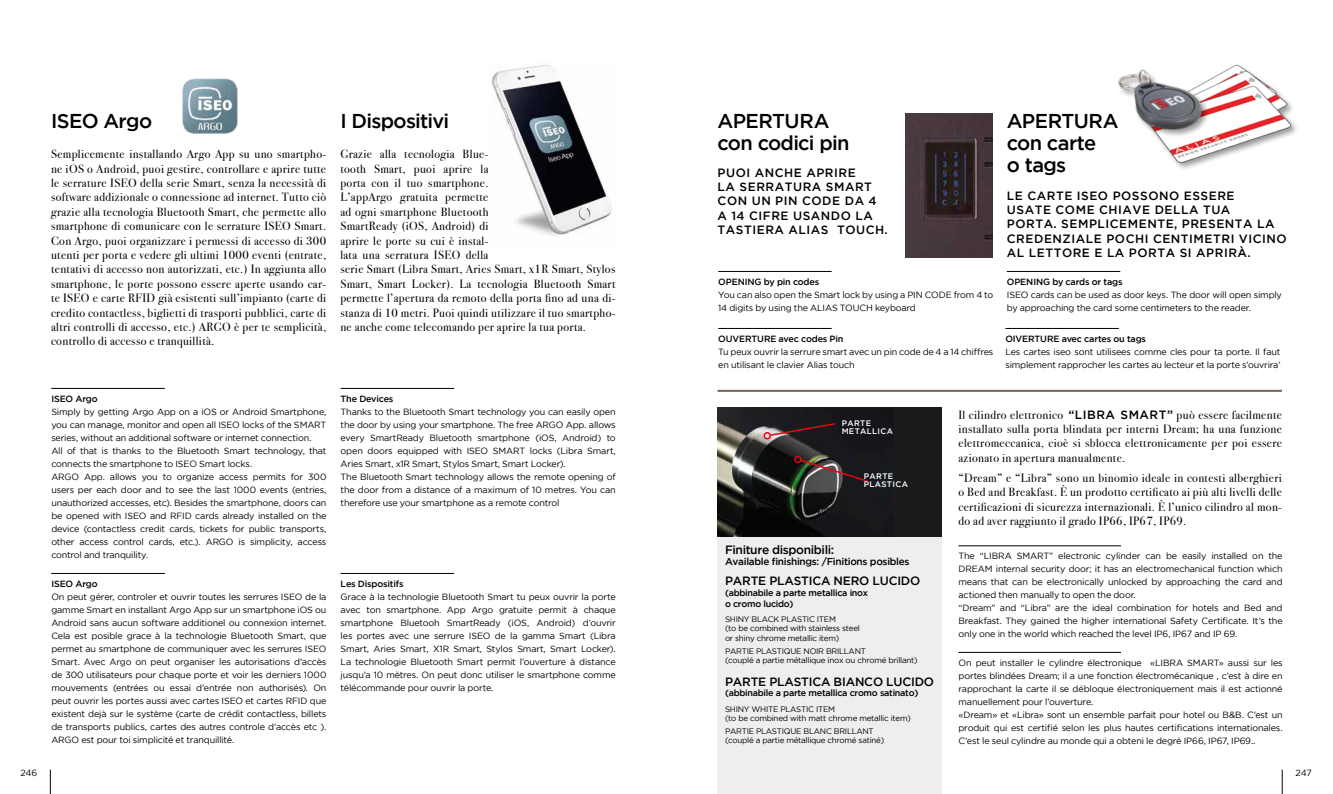
<style>
.page{position:relative;width:1333px;height:794px;background:#fff}
.page>*{position:absolute;margin:0;border:0;box-sizing:border-box;transform-origin:0 0}
.t1{font:500 20px/22px "Gotham";letter-spacing:-.035em;color:#000}
.t2{font:12px/14.4px "Bodoni Svty Two ITCTT";letter-spacing:.03em;color:#000;text-align:justify}
.t3{font:500 12px/14.4px "Gotham";letter-spacing:.045em;color:#000}
.t4{font:500 12px "Gotham";letter-spacing:-.015em;color:#000}
.t5{font:500 12px "Gotham";letter-spacing:-.03em;color:#000}
.t6{font:500 10px "Gotham";letter-spacing:-.03em;color:#000}
.t7{font:9px/13px "Gotham";letter-spacing:-.015em;color:#000}
.t8{font:500 9px/10.8px "Gotham";letter-spacing:-.02em;color:#000}
.t9{font:8px/9.6px "Gotham";letter-spacing:-.03em;color:#000}
.t10{font:500 8px/8px "Gotham";letter-spacing:.045em;color:#fff}
.s1{font-family:"Gotham";font-weight:500}
</style>
<div class="page">
<img style="left:182px;top:78px;width:56px;height:56px">
<img style="left:492px;top:65px;width:120px;height:171px">
<hr style="left:51px;top:573px;width:114px;height:1px;background:#000">
<hr style="left:51px;top:388px;width:114px;height:1px;background:#000">
<hr style="left:340px;top:573px;width:114px;height:1px;background:#000">
<hr style="left:340px;top:388px;width:114px;height:1px;background:#000">
<div style="left:717px;top:524px;width:224px;height:270px;background:#f0eded"></div>
<img style="left:905px;top:113px;width:87px;height:144px">
<div style="left:1145px;top:64px;width:154px;height:107px;background:#000;opacity:.4"></div>
<img style="left:1145px;top:64px;width:154px;height:101px">
<div style="left:1117px;top:70px;width:92px;height:68px;background:#000;opacity:.4"></div>
<img style="left:1117px;top:64px;width:93px;height:68px">
<hr style="left:717px;top:390px;width:564px;height:2px;background:#70635d">
<div style="left:717px;top:407px;width:224px;height:130px;background:#1c1a1b"></div>
<img style="left:717px;top:407px;width:125px;height:130px">
<svg style="left:762px;top:422px;width:75px;height:17px"></svg>
<svg style="left:792px;top:454px;width:76px;height:29px"></svg>
<hr style="left:718px;top:328px;width:113px;height:1px;background:#000">
<hr style="left:718px;top:271px;width:113px;height:1px;background:#000">
<hr style="left:1006px;top:271px;width:114px;height:1px;background:#000">
<hr style="left:1005px;top:328px;width:113px;height:1px;background:#000">
<hr style="left:958px;top:652px;width:162px;height:1px;background:#000">
<hr style="left:958px;top:545px;width:162px;height:1px;background:#000">
<svg style="left:50px;top:769px;width:1px;height:25px"></svg>
<svg style="left:1281px;top:769px;width:1px;height:25px"></svg>
<h1 class="t1" style="left:51px;top:109px;width:103px">ISEO Argo</h1>
<h1 class="t1" style="left:340px;top:109px;width:110px">I Dispositivi</h1>
<p class="t2" style="left:51px;top:146px;width:277px">Semplicemente installando Argo App su uno smartpho&shy;ne iOS o Android, puoi gestire, controllare e aprire tutte le serrature ISEO della serie Smart, senza la necessità di software addizionale o connessione ad internet. Tutto ciò grazie alla tecnologia Bluetooth Smart, che permette allo smartphone di comunicare con le serrature ISEO Smart.<br>Con Argo, puoi organizzare i permessi di accesso di 300 utenti per porta e vedere gli ultimi 1000 eventi (entrate, tentativi di accesso non autorizzati, etc.) In aggiunta allo smartphone, le porte possono essere aperte usando car&shy;te ISEO e carte RFID già esistenti sull’impianto (carte di credito contactless, biglietti di trasporti pubblici, carte di altri controlli di accesso, etc.) ARGO è per te semplicità, controllo di accesso e tranquillità.</p>
<p class="t2" style="left:340px;top:146px;width:276px;text-align:left">Grazie alla tecnologia Blue-<br>tooth Smart, puoi aprire la<br>porta con il tuo smartphone.<br>L’appArgo gratuita permette<br>ad ogni smartphone Bluetooth<br>SmartReady (iOS, Android) di<br>aprire le porte su cui è instal-<br>lata una serratura ISEO della<br>serie Smart (Libra Smart, Aries Smart, x1R Smart, Stylos Smart, Smart Locker). La tecnologia Bluetooth Smart permette l’apertura da remoto della porta fino ad una di&shy;stanza di 10 metri. Puoi quindi utilizzare il tuo smartpho&shy;ne anche come telecomando per aprire la tua porta.</p>
<p class="t8" style="left:51px;top:393px;width:48px">ISEO Argo</p>
<p class="t7" style="left:51px;top:405px;width:276px">Simply by getting Argo App on a iOS or Android Smartphone, you can manage, monitor and open all ISEO locks of the SMART series, without an additional software or internet connection.<br>All of that is thanks to the Bluetooth Smart technology, that connects the smartphone to ISEO Smart locks.<br>ARGO App. allows you to organize access permits for 300 users per each door and to see the last 1000 events (entries, unauthorized accesses, etc). Besides the smartphone, doors can be opened with ISEO and RFID cards already installed on the device (contactless credit cards, tickets for public transports, other access control cards, etc.). ARGO is simplicity, access control and tranquility.</p>
<p class="t8" style="left:51px;top:578px;width:48px">ISEO Argo</p>
<p class="t7" style="left:51px;top:590px;width:276px;text-align:justify">On peut gérer, controler et ouvrir toutes les serrures ISEO de la gamme Smart en installant Argo App sur un smartphone iOS ou Android sans aucun software additionel ou connexion internet.<br>Cela est posible grace à la technologie Bluetooth Smart, que permet au smartphone de communiquer avec les serrures ISEO Smart. Avec Argo on peut organiser les autorisations d’accès de 300 utilisateurs pour chaque porte et voir les derniers 1000 mouvements (entrées ou essai d’entrée non authorisés). On peut ouvrir les portes aussi avec cartes ISEO et cartes RFID que existent dejà sur le système (carte de crédit contactless, billets de transports publics, cartes des autres controle d’accès etc ).<br>ARGO est pour toi simplicité et tranquillité.</p>
<p class="t8" style="left:340px;top:393px;width:54px">The Devices</p>
<p class="t7" style="left:340px;top:405px;width:276px">Thanks to the Bluetooth Smart technology you can easily open the door by using your smartphone. The free ARGO App. allows every SmartReady Bluetooth smartphone (iOS, Android) to open doors equipped with ISEO SMART locks (Libra Smart, Aries Smart, x1R Smart, Stylos Smart, Smart Locker).<br>The Bluetooth Smart technology allows the remote opening of the door from a distance of a maximum of 10 metres. You can therefore use your smartphone as a remote control</p>
<p class="t8" style="left:340px;top:578px;width:64px">Les Dispositifs</p>
<p class="t7" style="left:340px;top:590px;width:276px;text-align:justify">Grace à la technologie Bluetooth Smart tu peux ouvrir la porte avec ton smartphone. App Argo gratuite permit à chaque smartphone Bluetooh SmartReady (iOS, Android) d’ouvrir les portes avec une serrure ISEO de la gamma Smart (Libra Smart, Aries Smart, X1R Smart, Stylos Smart, Smart Locker).<br>La technologie Bluetooth Smart permit l’ouverture à distance jusqu’a 10 mètres. On peut donc utiliser le smartphone comme télécommande pour ouvrir la porte.</p>
<h1 class="t1" style="left:717px;top:109px;width:133px">APERTURA con codici pin</h1>
<h1 class="t1" style="left:1006px;top:109px;width:113px">APERTURA con carte<br>o tags</h1>
<h2 class="t3" style="left:717px;top:165px;width:172px">PUOI ANCHE APRIRE<br>LA SERRATURA SMART<br>CON UN PIN CODE DA 4<br>A 14 CIFRE USANDO LA<br>TASTIERA ALIAS TOUCH.</h2>
<h2 class="t3" style="left:1006px;top:188px;width:281px">LE CARTE ISEO POSSONO ESSERE<br>USATE COME CHIAVE DELLA TUA<br>PORTA. SEMPLICEMENTE, PRESENTA LA<br>CREDENZIALE POCHI CENTIMETRI VICINO<br>AL LETTORE E LA PORTA SI APRIRÀ.</h2>
<p class="t8" style="left:718px;top:276px;width:103px">OPENING by pin codes</p>
<p class="t7" style="left:718px;top:288px;width:276px">You can also open the Smart lock by using a PIN CODE from 4 to<br>14 digits by using the ALIAS TOUCH keyboard</p>
<p class="t8" style="left:718px;top:333px;width:127px">OUVERTURE avec codes Pin</p>
<p class="t7" style="left:718px;top:345px;width:276px">Tu peux ouvrir la serrure smart avec un pin code de 4 a 14 chiffres en utilisant le clavier Alias touch</p>
<p class="t8" style="left:1006px;top:276px;width:117px">OPENING by cards or tags</p>
<p class="t7" style="left:1006px;top:288px;width:276px">ISEO cards can be used as door keys. The door will open simply by approaching the card some centimeters to the reader.</p>
<p class="t8" style="left:1005px;top:333px;width:142px">OIVERTURE avec cartes ou tags</p>
<p class="t7" style="left:1005px;top:345px;width:276px">Les cartes iseo sont utilisees comme cles pour ta porte. Il faut simplement rapprocher les cartes au lecteur et la porte s’ouvrira’</p>
<p class="t10" style="left:841px;top:419px;width:53px">PARTE<br>METALLICA</p>
<p class="t10" style="left:863px;top:472px;width:46px">PARTE<br>PLASTICA</p>
<h2 class="t5" style="left:725px;top:543px;width:111px">Finiture disponibili:</h2>
<p class="t6" style="left:725px;top:556px;width:186px">Available finishings: /Finitions posibles</p>
<h2 class="t4" style="left:725px;top:574px;width:197px">PARTE PLASTICA NERO LUCIDO</h2>
<p class="t8" style="left:725px;top:587px;width:145px">(abbinabile a parte metallica inox o cromo lucido)</p>
<p class="t9" style="left:725px;top:614px;width:136px">SHINY BLACK PLASTIC ITEM<br>(to be combined with stainless steel or shiny chrome metallic item)</p>
<p class="t9" style="left:725px;top:646px;width:194px">PARTIE PLASTIQUE NOIR BRILLANT<br>(couplé a partie métallique inox ou chromé brillant)</p>
<h2 class="t4" style="left:725px;top:674px;width:210px">PARTE PLASTICA BIANCO LUCIDO</h2>
<p class="t8" style="left:725px;top:687px;width:195px">(abbinabile a parte metallica cromo satinato)</p>
<p class="t9" style="left:725px;top:704px;width:187px">SHINY WHITE PLASTIC ITEM<br>(to be combined with matt chrome metallic item)</p>
<p class="t9" style="left:725px;top:726px;width:161px">PARTIE PLASTIQUE BLANC BRILLANT (couplé a partie métallique chromé satiné)</p>
<h2 class="t2" style="left:958px;top:406px;width:325px">Il cilindro elettronico <span class="s1">“LIBRA SMART”</span> può essere facilmente installato sulla porta blindata per interni Dream; ha una funzione elettromeccanica, cioè si sblocca elettronicamente per poi essere azionato in apertura manualmente.</h2>
<p class="t2" style="left:958px;top:469px;width:325px">“Dream” e “Libra” sono un binomio ideale in contesti alberghieri o Bed and Breakfast. È un prodotto certificato ai più alti livelli delle certificazioni di sicurezza internazionali. È l’unico cilindro al mon&shy;do ad aver raggiunto il grado IP66, IP67, IP69.</p>
<p class="t7" style="left:958px;top:549px;width:326px">The “LIBRA SMART” electronic cylinder can be easily installed on the DREAM internal security door; it has an electromechanical function which means that can be electronically unlocked by approaching the card and actioned then manually to open the door.<br>“Dream” and “Libra” are the ideal combination for hotels and Bed and Breakfast. They gained the higher international Safety Certificate. It’s the only one in the world which reached the level IP6, IP67 and IP 69.</p>
<p class="t7" style="left:958px;top:656px;width:326px">On peut installer le cylindre électronique «LIBRA SMART» aussi sur les portes blindées Dream; il a une fonction électromécanique , c’est à dire en rapprochant la carte il se débloque électroniquement mais il est actionné manuellement pour l’ouverture.<br>«Dream» et «Libra» sont un ensemble parfait pour hotel ou B&amp;B. C’est un produit qui est certifié selon les plus hautes certifications internationales.<br>C’est le seul cylindre au monde qui a obteni le degré IP66, IP67, IP69..</p>
<p class="t7" style="left:20px;top:766px;width:18px">246</p>
<p class="t7" style="left:1295px;top:766px;width:18px">247</p>
</div>
